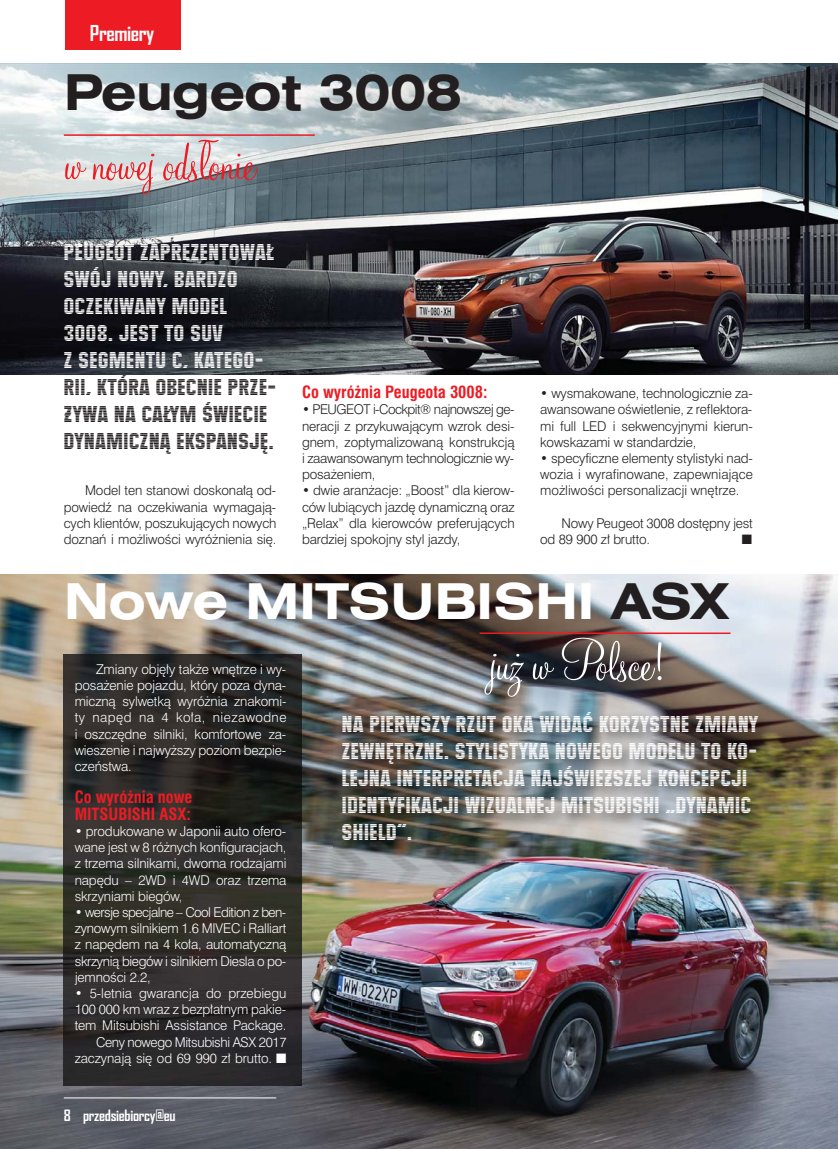
<style>
.page{position:relative;width:838px;height:1149px;background:#fff}
.page>*{position:absolute;margin:0;border:0;box-sizing:border-box;transform-origin:0 0}
.t1{font:60px "Monterey EU";letter-spacing:-.015em;color:#ed1c24}
.t2{font:60px "Monterey EU";letter-spacing:-.015em;color:#fff}
.t3{font:700 49.5px "Swis 721 Ex EU";letter-spacing:-.01em;color:#fff}
.t4{font:700 49.5px "Swis 721 Ex EU";letter-spacing:-.01em;color:#231f20}
.t5{font:22.5px/27px "Maximus EU";color:#fff}
.t6{font:22.5px/27px "Maximus EU";color:#231f20}
.t7{font:700 21px "Agency FB";letter-spacing:-.02em;color:#fff}
.t8{font:700 16.5px/16.2px "Swis 721 Cn EU";color:#ed1c24}
.t9{font:700 15px "Agency FB";letter-spacing:-.02em;color:#fff}
.t10{font:13.5px/16.2px "Swis 721 Lt EU";letter-spacing:-.01em;color:#231f20;text-align:justify}
.t11{font:13.5px/16.2px "Swis 721 Lt EU";letter-spacing:-.01em;color:#fff;text-align:justify}
.t12{font:13.5px "Zapf Dingbats ITC";color:#231f20}
.s1{color:#231f20}
</style>
<div class="page">
<img style="left:0;top:64px;width:838px;height:310px">
<img style="left:0;top:574px;width:838px;height:574px">
<hr style="left:64px;top:134px;width:251px;height:2px;background:#ed1c24">
<img style="left:333px;top:706px;width:471px;height:165px">
<img style="left:64px;top:654px;width:238px;height:430px">
<hr style="left:64px;top:1097px;width:212px;height:1px;background:#fff">
<div style="left:65px;top:0;width:116px;height:50px;background:#ed1c24"></div>
<hr style="left:479px;top:632px;width:251px;height:1px;background:#ed1c24">
<h3 class="t7" style="left:90px;top:21px;width:66px">Premiery</h3>
<h2 class="t4" style="left:64px;top:74px;width:399px">Peugeot 3008</h2>
<h1 class="t1" style="left:64px;top:142px;width:192px">w nowej odsłonie</h1>
<h3 class="t5" style="left:64px;top:239px;width:212px">PEUGEOT ZAPREZENTOWAŁ<br>SWÓJ NOWY, BARDZO<br>OCZEKIWANY MODEL<br>3008. JEST TO SUV<br>Z SEGMENTU C, KATEGO-</h3>
<h3 class="t6" style="left:64px;top:374px;width:214px">RII, KTÓRA OBECNIE PRZE-<br>ŻYWA NA CAŁYM ŚWIECIE<br>DYNAMICZNĄ EKSPANSJĘ.</h3>
<p class="t10" style="left:64px;top:483px;width:214px;text-indent:21px">Model ten stanowi doskonałą od&shy;powiedź na oczekiwania wymagają&shy;cych klientów, poszukujących nowych doznań i możliwości wyróżnienia się.</p>
<p class="t8" style="left:302px;top:385px;width:187px">Co wyróżnia Peugeota 3008:</p>
<p class="t10" style="left:302px;top:402px;width:214px">• PEUGEOT i-Cockpit® najnowszej ge&shy;neracji z przykuwającym wzrok desi&shy;gnem, zoptymalizowaną konstrukcją i zaawansowanym technologicznie wy&shy;posażeniem,</p>
<p class="t10" style="left:302px;top:483px;width:214px">• dwie aranżacje: „Boost” dla kierow&shy;ców lubiących jazdę dynamiczną oraz „Relax” dla kierowców preferujących bardziej spokojny styl jazdy,</p>
<p class="t10" style="left:540px;top:386px;width:214px">• wysmakowane, technologicznie za&shy;awansowane oświetlenie, z reflektora&shy;mi full LED i sekwencyjnymi kierun&shy;kowskazami w standardzie,</p>
<p class="t10" style="left:540px;top:451px;width:214px">• specyficzne elementy stylistyki nad&shy;wozia i wyrafinowane, zapewniające możliwości personalizacji wnętrze.</p>
<p class="t10" style="left:540px;top:516px;width:214px;text-indent:21px">Nowy Peugeot 3008 dostępny jest od 89 900 zł brutto.</p>
<p class="t12" style="left:741px;top:534px;width:12px">■</p>
<h2 class="t3" style="left:64px;top:583px;width:665px">Nowe MITSUBISHI <span class="s1">ASX</span></h2>
<h1 class="t2" style="left:489px;top:642px;width:179px">już w Polsce!</h1>
<p class="t11" style="left:75px;top:662px;width:213px;text-indent:21px">Zmiany objęły także wnętrze i wy&shy;posażenie pojazdu, który poza dyna&shy;miczną sylwetką wyróżnia znakomi&shy;ty napęd na 4 koła, niezawodne i oszczędne silniki, komfortowe za&shy;wieszenie i najwyższy poziom bezpie&shy;czeństwa.</p>
<p class="t8" style="left:75px;top:790px;width:119px">Co wyróżnia nowe<br>MITSUBISHI ASX:</p>
<p class="t11" style="left:75px;top:824px;width:213px">• produkowane w Japonii auto ofero&shy;wane jest w 8 różnych konfiguracjach, z trzema silnikami, dwoma rodzajami napędu – 2WD i 4WD oraz trzema skrzyniami biegów,</p>
<p class="t11" style="left:75px;top:905px;width:213px">• wersje specjalne – Cool Edition z ben&shy;zynowym silnikiem 1.6 MIVEC i Ralliart z napędem na 4 koła, automatyczną skrzynią biegów i silnikiem Diesla o po&shy;jemności 2.2,</p>
<p class="t11" style="left:75px;top:986px;width:213px;text-align:right">• 5-letnia gwarancja do przebiegu 100 000 km wraz z bezpłatnym pakie&shy;tem Mitsubishi Assistance Package.<br>Ceny nowego Mitsubishi ASX 2017 zaczynają się od 69 990 zł brutto. ■</p>
<h3 class="t5" style="left:341px;top:711px;width:418px">NA PIERWSZY RZUT OKA WIDAĆ KORZYSTNE ZMIANY ZEWNĘTRZNE. STYLISTYKA NOWEGO MODELU TO KO-LEJNA INTERPRETACJA NAJŚWIEŻSZEJ KONCEPCJI IDENTYFIKACJI WIZUALNEJ MITSUBISHI „DYNAMIC SHIELD”.</h3>
<p class="t9" style="left:64px;top:1106px;width:113px">8 przedsiebiorcy@eu</p>
</div>
